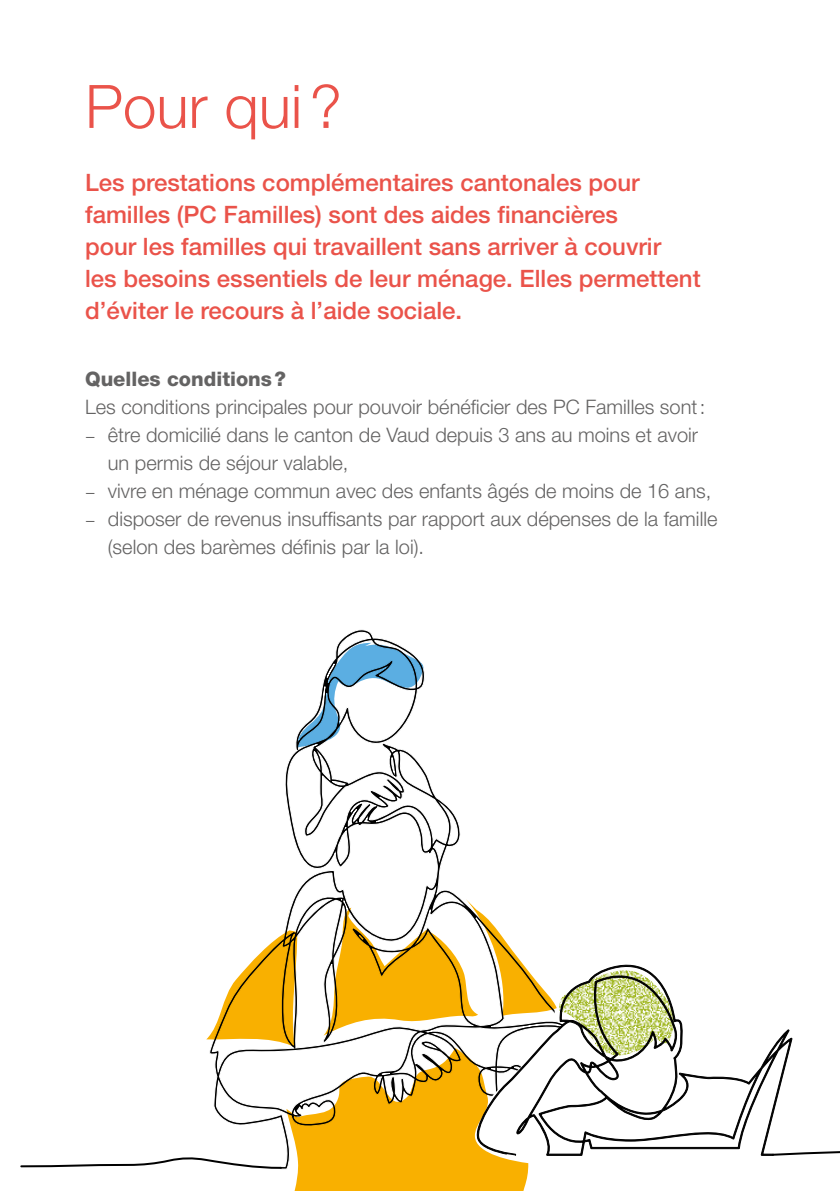
<style>
.page{position:relative;width:840px;height:1191px;background:#fff}
.page>*{position:absolute;margin:0;border:0;box-sizing:border-box;transform-origin:0 0}
.t1{font:300 60px "Helvetica Neue LT Pro";color:#ea534a}
.t2{font:500 24px/32px "Helvetica Neue LT Pro";color:#ea534a}
.t3{font:300 20px/28px "Helvetica Neue LT Pro";color:#646363}
.t4{font:800 20px "Helvetica Neue LT Pro";color:#646363}
.s1{font-family:"Minion Pro";font-weight:400}
</style>
<div class="page">
<svg style="left:792px;top:1151px;width:47px;height:4px"></svg>
<svg style="left:285px;top:629px;width:176px;height:270px"></svg>
<svg style="left:677px;top:1029px;width:115px;height:127px"></svg>
<svg style="left:296px;top:643px;width:129px;height:104px"></svg>
<div style="left:540px;top:956px;width:150px;height:100px;background:#fff"></div>
<svg style="left:20px;top:899px;width:657px;height:292px"></svg>
<h1 class="t1" style="left:85px;top:70px;width:258px">Pour qui?</h1>
<p class="t2" style="left:85px;top:166px;width:616px">Les prestations complémentaires cantonales pour familles (PC Familles) sont des aides financières<br>pour les familles qui travaillent sans arriver à couvrir<br>les besoins essentiels de leur ménage. Elles permettent d’éviter le recours à l’aide sociale.</p>
<p class="t4" style="left:85px;top:367px;width:202px">Quelles conditions?</p>
<p class="t3" style="left:85px;top:392px;width:621px">Les conditions principales pour pouvoir bénéficier des PC Familles sont:</p>
<p class="t3" style="left:108px;top:420px;width:591px;text-indent:-23px"><span class="s1">–</span> être domicilié dans le canton de Vaud depuis 3 ans au moins et avoir un permis de séjour valable,</p>
<p class="t3" style="left:85px;top:476px;width:627px"><span class="s1">–</span> vivre en ménage commun avec des enfants âgés de moins de 16 ans,</p>
<p class="t3" style="left:108px;top:504px;width:610px;text-indent:-23px"><span class="s1">–</span> disposer de revenus insuffisants par rapport aux dépenses de la famille (selon des barèmes définis par la loi).</p>
</div>
